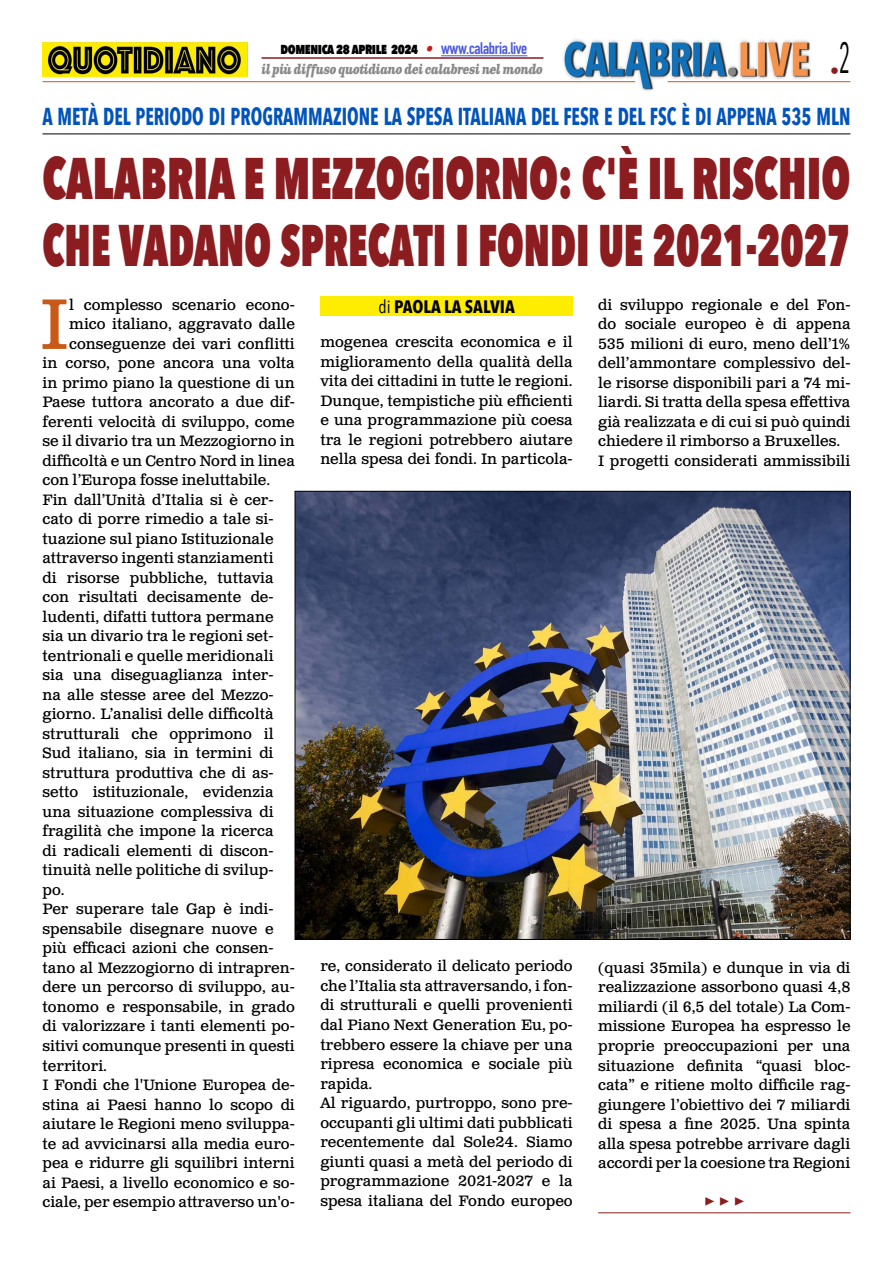
<style>
.page{position:relative;width:893px;height:1263px;background:#fff}
.page>*{position:absolute;margin:0;border:0;box-sizing:border-box;transform-origin:0 0}
.t1{font:71.25px "Clarendon Text Pro";color:#c85a19}
.t2{font:800 58.5px/67.5px "Avenir Next Condensed";color:#8b1c1f;scale:.77 1}
.t3{font:700 24.45px "Avenir Next Condensed";color:#0253ba;scale:.77 1}
.t4{font:700 18px "Avenir Next Condensed";color:#000}
.t5{font:700 18px "Minion Pro";color:#8b1c1f}
.t6{font:18px "Avenir Next Condensed";color:#8b1c1f}
.t7{font:15px/19.5px "Clarendon Text Pro";color:#000;text-align:justify}
.t8{font:800 15px "Avenir Next Condensed";letter-spacing:-.03em;color:#000;scale:.9 1}
.t9{font:italic 700 13.5px "Clarendon Text Pro";letter-spacing:-.05em;color:#878787;scale:.79 1}
.s1{font-family:"Clarendon Text Pro";font-weight:700;font-style:italic;color:#ca181a}
.s2{font-family:"DIN Condensed";font-weight:700;font-size:16.5px;color:#4f5cd6}
.s3{font-weight:400}
</style>
<div class="page">
<img style="left:563px;top:39px;width:248px;height:51px">
<hr style="left:43px;top:81px;width:592px;height:1px;background:#c85a19">
<hr style="left:668px;top:81px;width:182px;height:1px;background:#c85a19">
<hr style="left:441px;top:55px;width:86px;height:1px;background:#4f5cd6">
<hr style="left:261px;top:57px;width:282px;height:2px;background:#8b1c1f">
<img style="left:43px;top:42px;width:204px;height:35px">
<div style="left:320px;top:296px;width:253px;height:20px;background:#ffed00"></div>
<img style="left:297px;top:493px;width:551px;height:445px">
<hr style="left:598px;top:1212px;width:252px;height:1px;background:#8b1c1f">
<hr style="left:43px;top:134px;width:807px;height:1px;background:#000">
<p class="t8" style="left:281px;top:39px;width:276px">domenica 28 aprile 2024 <span class="s1">•</span> <span class="s2">www.calabria.live</span></p>
<p class="t9" style="left:261px;top:61px;width:358px">il più diffuso quotidiano dei calabresi nel mondo</p>
<p class="t6" style="left:830px;top:55px;width:22px">•<sup>2</sup></p>
<h3 class="t3" style="left:43px;top:101px;width:1051px">A METÀ DEL PERIODO DI PROGRAMMAZIONE LA SPESA ITALIANA DEL FESR E DEL FSC È DI APPENA 535 MLN</h3>
<h2 class="t2" style="left:43px;top:144px;width:1051px">CALABRIA E MEZZOGIORNO: C'È IL RISCHIO<br>CHE VADANO SPRECATI I FONDI UE 2021-2027</h2>
<h1 class="t1" style="left:40px;top:281px;width:31px">I</h1>
<p class="t7" style="left:69px;top:296px;width:227px">l complesso scenario econo-</p>
<p class="t7" style="left:598px;top:296px;width:254px;text-align:left">di sviluppo regionale e del Fon&shy;do sociale europeo è di appena 535 milioni di euro, meno dell’1% dell’ammontare complessivo del&shy;le risorse disponibili pari a 74 mi&shy;liardi. Si tratta della spesa effettiva già realizzata e di cui si può quindi chiedere il rimborso a Bruxelles.<br>I progetti considerati ammissibili</p>
<p class="t4" style="left:378px;top:295px;width:138px"><span class="s3">di</span> PAOLA LA SALVIA</p>
<p class="t7" style="left:69px;top:315px;width:227px">mico italiano, aggravato dalle</p>
<p class="t7" style="left:69px;top:335px;width:227px">conseguenze dei vari conflitti</p>
<p class="t7" style="left:43px;top:354px;width:254px">in corso, pone ancora una volta</p>
<p class="t7" style="left:43px;top:374px;width:254px">in primo piano la questione di un</p>
<p class="t7" style="left:43px;top:393px;width:254px">Paese tuttora ancorato a due dif-</p>
<p class="t7" style="left:43px;top:413px;width:254px">ferenti velocità di sviluppo, come</p>
<p class="t7" style="left:43px;top:432px;width:254px">se il divario tra un Mezzogiorno in</p>
<p class="t7" style="left:43px;top:452px;width:254px">difficoltà e un Centro Nord in linea</p>
<p class="t7" style="left:43px;top:471px;width:229px">con l’Europa fosse ineluttabile.</p>
<p class="t7" style="left:43px;top:491px;width:233px">Fin dall’Unità d’Italia si è cer-</p>
<p class="t7" style="left:43px;top:510px;width:233px">cato di porre rimedio a tale si-</p>
<p class="t7" style="left:43px;top:530px;width:233px">tuazione sul piano Istituzionale</p>
<p class="t7" style="left:43px;top:549px;width:233px">attraverso ingenti stanziamenti</p>
<p class="t7" style="left:43px;top:569px;width:233px">di risorse pubbliche, tuttavia</p>
<p class="t7" style="left:43px;top:588px;width:233px">con risultati decisamente de-</p>
<p class="t7" style="left:43px;top:608px;width:233px">ludenti, difatti tuttora permane</p>
<p class="t7" style="left:43px;top:627px;width:233px">sia un divario tra le regioni set-</p>
<p class="t7" style="left:43px;top:647px;width:233px">tentrionali e quelle meridionali</p>
<p class="t7" style="left:43px;top:666px;width:233px">sia una diseguaglianza inter-</p>
<p class="t7" style="left:43px;top:686px;width:233px">na alle stesse aree del Mezzo-</p>
<p class="t7" style="left:43px;top:705px;width:233px">giorno. L’analisi delle difficoltà</p>
<p class="t7" style="left:43px;top:725px;width:233px">strutturali che opprimono il</p>
<p class="t7" style="left:43px;top:744px;width:233px">Sud italiano, sia in termini di</p>
<p class="t7" style="left:43px;top:764px;width:233px">struttura produttiva che di as-</p>
<p class="t7" style="left:43px;top:783px;width:233px">setto istituzionale, evidenzia</p>
<p class="t7" style="left:43px;top:803px;width:233px">una situazione complessiva di</p>
<p class="t7" style="left:43px;top:822px;width:233px">fragilità che impone la ricerca</p>
<p class="t7" style="left:43px;top:842px;width:233px">di radicali elementi di discon-</p>
<p class="t7" style="left:43px;top:861px;width:233px">tinuità nelle politiche di svilup-</p>
<p class="t7" style="left:43px;top:881px;width:24px">po.</p>
<p class="t7" style="left:43px;top:900px;width:232px">Per superare tale Gap è indi-</p>
<p class="t7" style="left:43px;top:920px;width:233px">spensabile disegnare nuove e</p>
<p class="t7" style="left:43px;top:939px;width:233px">più efficaci azioni che consen-</p>
<p class="t7" style="left:43px;top:959px;width:254px">tano al Mezzogiorno di intrapren-</p>
<p class="t7" style="left:43px;top:978px;width:254px">dere un percorso di sviluppo, au-</p>
<p class="t7" style="left:43px;top:998px;width:254px">tonomo e responsabile, in grado</p>
<p class="t7" style="left:43px;top:1017px;width:254px">di valorizzare i tanti elementi po-</p>
<p class="t7" style="left:43px;top:1037px;width:254px">sitivi comunque presenti in questi</p>
<p class="t7" style="left:43px;top:1056px;width:66px">territori.</p>
<p class="t7" style="left:43px;top:1076px;width:254px">I Fondi che l'Unione Europea de-</p>
<p class="t7" style="left:43px;top:1095px;width:254px">stina ai Paesi hanno lo scopo di</p>
<p class="t7" style="left:43px;top:1115px;width:254px">aiutare le Regioni meno sviluppa-</p>
<p class="t7" style="left:43px;top:1134px;width:254px">te ad avvicinarsi alla media euro-</p>
<p class="t7" style="left:43px;top:1154px;width:254px">pea e ridurre gli squilibri interni</p>
<p class="t7" style="left:43px;top:1173px;width:254px">ai Paesi, a livello economico e so-</p>
<p class="t7" style="left:43px;top:1193px;width:254px">ciale, per esempio attraverso un'o-</p>
<p class="t7" style="left:320px;top:333px;width:254px">mogenea crescita economica e il miglioramento della qualità della vita dei cittadini in tutte le regioni.<br>Dunque, tempistiche più efficienti e una programmazione più coesa tra le regioni potrebbero aiutare nella spesa dei fondi. In particola-</p>
<p class="t7" style="left:320px;top:957px;width:254px;text-align:left">re, considerato il delicato periodo che l’Italia sta attraversando, i fon&shy;di strutturali e quelli provenienti dal Piano Next Generation Eu, po&shy;trebbero essere la chiave per una ripresa economica e sociale più rapida.<br>Al riguardo, purtroppo, sono pre&shy;occupanti gli ultimi dati pubblicati recentemente dal Sole24. Siamo giunti quasi a metà del periodo di programmazione 2021-2027 e la spesa italiana del Fondo europeo</p>
<p class="t7" style="left:598px;top:959px;width:254px">(quasi 35mila) e dunque in via di realizzazione assorbono quasi 4,8 miliardi (il 6,5 del totale) La Com&shy;missione Europea ha espresso le proprie preoccupazioni per una situazione definita “quasi bloc&shy;cata” e ritiene molto difficile rag&shy;giungere l’obiettivo dei 7 miliardi di spesa a fine 2025. Una spinta alla spesa potrebbe arrivare dagli accordi per la coesione tra Regioni</p>
<p class="t5" style="left:704px;top:1188px;width:42px">▶ ▶ ▶</p>
</div>
